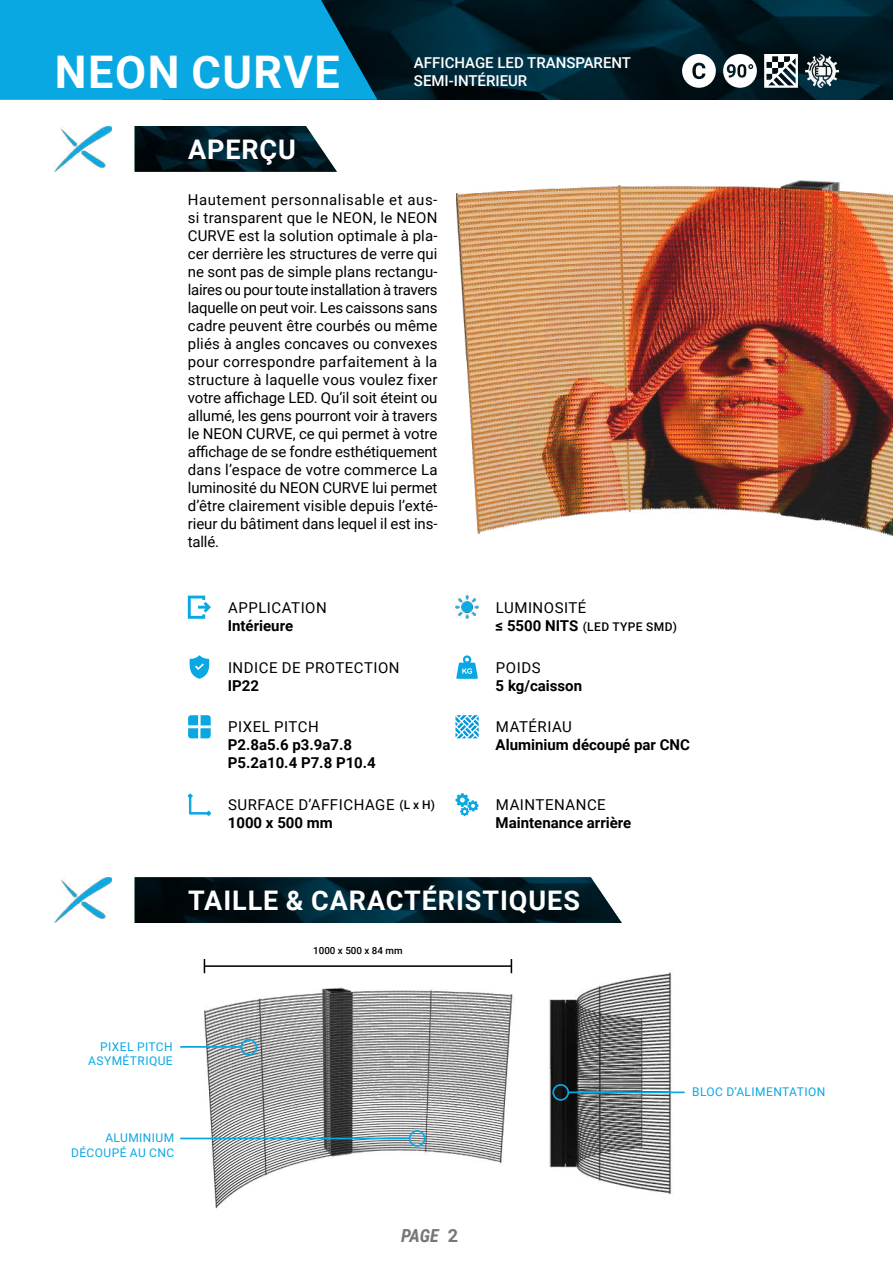
<style>
.page{position:relative;width:893px;height:1263px;background:#fff}
.page>*{position:absolute;margin:0;border:0;box-sizing:border-box;transform-origin:0 0}
.t1{font:700 45px "Roboto";letter-spacing:.035em;color:#fff}
.t2{font:700 27px "Roboto";letter-spacing:.035em;color:#fff}
.t3{font:italic 700 18px "Roboto Condensed";color:#767778}
.t4{font:15px/18px "Roboto";letter-spacing:.035em;color:#000;text-align:justify}
.t5{font:700 15px/18px "Roboto";color:#000}
.t6{font:500 15px/18px "Roboto";color:#fff}
.t7{font:12px/14.4px "Roboto";letter-spacing:.035em;color:#0aa8e2;text-align:right}
.t8{font:500 12px "Roboto";letter-spacing:.035em;color:#000}
.t9{font:500 9.75px "Roboto";color:#000}
.s1{font-weight:700;font-size:15px}
.s2{font-family:"Roboto";font-style:normal;color:#787677}
</style>
<div class="page">
<img style="left:510px;top:959px;width:175px;height:236px">
<img style="left:180px;top:973px;width:354px;height:236px">
<div style="left:552px;top:1084px;width:17px;height:17px;border:2px solid #0aa8e2;border-radius:50%"></div>
<div style="left:241px;top:1039px;width:16px;height:17px;border:2px solid #0aa8e2;border-radius:50%"></div>
<div style="left:409px;top:1130px;width:17px;height:17px;border:2px solid #0aa8e2;border-radius:50%"></div>
<hr style="left:205px;top:965px;width:306px;height:2px;background:#000">
<svg style="left:511px;top:959px;width:1px;height:14px"></svg>
<svg style="left:204px;top:959px;width:1px;height:14px"></svg>
<hr style="left:568px;top:1091px;width:117px;height:2px;background:#0aa8e2">
<hr style="left:180px;top:1046px;width:61px;height:2px;background:#0aa8e2">
<hr style="left:180px;top:1137px;width:229px;height:2px;background:#0aa8e2">
<img style="left:456px;top:181px;width:437px;height:415px">
<img style="left:377px;top:0;width:516px;height:100px">
<svg style="left:0;top:0;width:377px;height:100px;background:#099cd3"></svg>
<svg style="left:764px;top:54px;width:34px;height:34px"></svg>
<img style="left:805px;top:54px;width:34px;height:34px">
<svg style="left:682px;top:54px;width:34px;height:34px"></svg>
<svg style="left:723px;top:54px;width:34px;height:34px"></svg>
<svg style="left:189px;top:655px;width:20px;height:23px"></svg>
<svg style="left:188px;top:715px;width:23px;height:23px"></svg>
<svg style="left:188px;top:596px;width:23px;height:23px"></svg>
<svg style="left:455px;top:715px;width:24px;height:23px"></svg>
<svg style="left:455px;top:793px;width:24px;height:23px"></svg>
<svg style="left:456px;top:655px;width:22px;height:23px"></svg>
<svg style="left:188px;top:793px;width:23px;height:23px"></svg>
<img style="left:455px;top:596px;width:24px;height:23px">
<img style="left:135px;top:877px;width:487px;height:46px">
<img style="left:135px;top:126px;width:202px;height:46px">
<img style="left:54px;top:877px;width:58px;height:46px">
<img style="left:54px;top:126px;width:58px;height:46px">
<h1 class="t1" style="left:55px;top:40px;width:287px">NEON CURVE</h1>
<p class="t6" style="left:414px;top:53px;width:219px">AFFICHAGE LED TRANSPARENT<br>SEMI-INTÉRIEUR</p>
<h2 class="t2" style="left:188px;top:131px;width:109px">APERÇU</h2>
<p class="t4" style="left:188px;top:190px;width:251px">Hautement personnalisable et aus&shy;si transparent que le NEON, le NEON CURVE est la solution optimale à pla&shy;cer derrière les structures de verre qui ne sont pas de simple plans rectangu&shy;laires ou pour toute installation à travers laquelle on peut voir. Les caissons sans cadre peuvent être courbés ou même pliés à angles concaves ou convexes pour correspondre parfaitement à la structure à laquelle vous voulez fixer votre affichage LED. Qu’il soit éteint ou allumé, les gens pourront voir à travers le NEON CURVE, ce qui permet à votre affichage de se fondre esthétiquement dans l’espace de votre commerce La luminosité du NEON CURVE lui permet d’être clairement visible depuis l’exté&shy;rieur du bâtiment dans lequel il est ins&shy;tallé.</p>
<p class="t4" style="left:228px;top:598px;width:100px">APPLICATION</p>
<p class="t5" style="left:228px;top:616px;width:67px">Intérieure</p>
<p class="t4" style="left:496px;top:598px;width:92px">LUMINOSITÉ</p>
<p class="t8" style="left:496px;top:618px;width:183px"><span class="s1">≤ 5500 NITS</span> (LED TYPE SMD)</p>
<p class="t4" style="left:228px;top:658px;width:173px">INDICE DE PROTECTION</p>
<p class="t5" style="left:228px;top:676px;width:33px">IP22</p>
<p class="t4" style="left:228px;top:717px;width:92px">PIXEL PITCH</p>
<p class="t5" style="left:228px;top:735px;width:150px">P2.8a5.6 p3.9a7.8<br>P5.2a10.4 P7.8 P10.4</p>
<p class="t4" style="left:496px;top:658px;width:46px">POIDS</p>
<p class="t5" style="left:496px;top:676px;width:88px">5 kg/caisson</p>
<p class="t4" style="left:496px;top:717px;width:78px">MATÉRIAU</p>
<p class="t5" style="left:496px;top:735px;width:196px">Aluminium découpé par CNC</p>
<p class="t4" style="left:228px;top:795px;width:168px">SURFACE D’AFFICHAGE</p>
<p class="t5" style="left:228px;top:813px;width:107px">1000 x 500 mm</p>
<p class="t8" style="left:399px;top:796px;width:37px">(L x H)</p>
<p class="t4" style="left:496px;top:795px;width:111px">MAINTENANCE</p>
<p class="t5" style="left:496px;top:813px;width:137px">Maintenance arrière</p>
<h2 class="t2" style="left:188px;top:882px;width:393px">TAILLE &amp; CARACTÉRISTIQUES</h2>
<p class="t7" style="left:88px;top:1039px;width:86px">PIXEL PITCH<br>ASYMÉTRIQUE</p>
<p class="t7" style="left:71px;top:1130px;width:105px">ALUMINIUM<br>DÉCOUPÉ AU CNC</p>
<p class="t9" style="left:313px;top:944px;width:91px">1000 x 500 x 84 mm</p>
<p class="t3" style="left:401px;top:1223px;width:59px">PAGE <span class="s2">2</span></p>
<p class="t7" style="left:692px;top:1084px;width:135px">BLOC D’ALIMENTATION</p>
</div>
